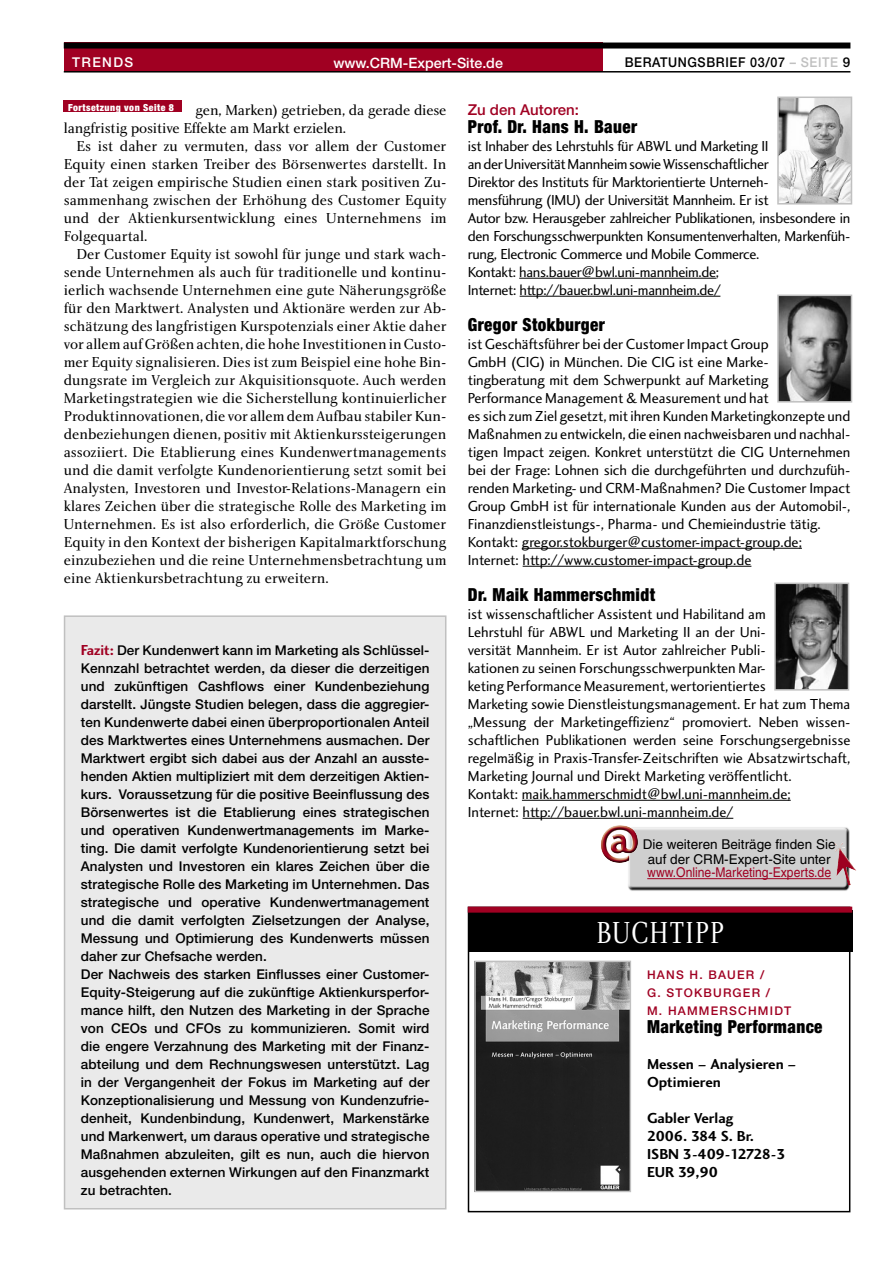
<style>
.page{position:relative;width:893px;height:1263px;background:#fff}
.page>*{position:absolute;margin:0;border:0;box-sizing:border-box;transform-origin:0 0}
.t1{font:31.5px "Charlotte Book Plain";letter-spacing:.05em;color:#fff;scale:.8 1}
.t2{font:900 condensed 18px "Helvetica Neue";letter-spacing:.025em;color:#000;scale:.95 1}
.t3{font:15px/18px "Charlotte Book Plain";letter-spacing:-.01em;color:#000;text-align:justify}
.t4{font:15px/18px "Charlotte Sans Book Plain";color:#000}
.t5{font:15px/18px "Charlotte Sans Book Plain";letter-spacing:-.02em;color:#000}
.t6{font:15px/18px "Charlotte Sans Bold Plain";color:#000}
.t7{font:500 15px "Helvetica Neue";color:#a00022}
.t8{font:500 14.25px "Helvetica Neue";color:#fff}
.t9{font:500 13.5px/18px "Helvetica Neue";letter-spacing:.01em;color:#000}
.t10{font:13.5px/15px "Helvetica";color:#000;text-align:center}
.t11{font:13.5px "Helvetica";color:#a00022;scale:.9 1}
.t12{font:500 13.5px "Helvetica Neue";letter-spacing:.05em;color:#000;scale:.93 1}
.t13{font:500 13.5px "Helvetica Neue";letter-spacing:.1em;color:#fff}
.t14{font:500 12px/18px "Helvetica Neue";letter-spacing:.1em;color:#a00022}
.t15{font:900 condensed 9.75px "Helvetica Neue";letter-spacing:.05em;color:#fff}
.s1{color:#c0c0c0}
.s2{font-family:"Charlotte Sans Bold Plain";font-weight:400;font-size:15px;color:#a00022}
</style>
<div class="page">
<div style="left:468px;top:907px;width:382px;height:305px;border:2px solid #000"></div>
<div style="left:65px;top:616px;width:381px;height:593px;background:#eaeaea"></div>
<div style="left:64px;top:615px;width:382px;height:594px;border:2px solid #c0c0c0"></div>
<div style="left:64px;top:43px;width:538px;height:29px;background:#a00022"></div>
<div style="left:64px;top:43px;width:786px;height:6px;background:#000"></div>
<hr style="left:64px;top:71px;width:786px;height:2px;background:#000">
<div style="left:64px;top:100px;width:118px;height:12px;background:#a00022"></div>
<hr style="left:519px;top:278px;width:197px;height:1px;background:#000">
<hr style="left:520px;top:296px;width:200px;height:1px;background:#000">
<hr style="left:522px;top:548px;width:280px;height:1px;background:#000">
<hr style="left:523px;top:566px;width:228px;height:1px;background:#000">
<hr style="left:522px;top:800px;width:269px;height:1px;background:#000">
<hr style="left:523px;top:818px;width:210px;height:1px;background:#000">
<img style="left:780px;top:100px;width:69px;height:102px">
<div style="left:777px;top:97px;width:75px;height:108px;border:2px solid #c0c0c0"></div>
<svg style="left:615px;top:825px;width:9px;height:38px"></svg>
<img style="left:624px;top:827px;width:226px;height:64px">
<img style="left:618px;top:825px;width:20px;height:23px">
<hr style="left:647px;top:878px;width:184px;height:1px;background:#a00022">
<img style="left:834px;top:842px;width:22px;height:44px">
<img style="left:780px;top:298px;width:69px;height:102px">
<div style="left:777px;top:295px;width:75px;height:108px;border:2px solid #c0c0c0"></div>
<img style="left:777px;top:586px;width:69px;height:102px">
<div style="left:774px;top:583px;width:75px;height:108px;border:2px solid #c0c0c0"></div>
<div style="left:468px;top:910px;width:384px;height:42px;background:#000"></div>
<div style="left:468px;top:907px;width:384px;height:6px;background:#a00022"></div>
<img style="left:477px;top:964px;width:151px;height:225px">
<div style="left:474px;top:961px;width:157px;height:231px;border:2px solid #c0c0c0"></div>
<p class="t13" style="left:72px;top:54px;width:63px">TRENDS</p>
<p class="t8" style="left:333px;top:54px;width:171px">www.CRM-Expert-Site.de</p>
<p class="t12" style="left:625px;top:54px;width:244px">BERATUNGSBRIEF 03/07 <span class="s1">– SEITE</span> 9</p>
<p class="t15" style="left:68px;top:102px;width:107px">Fortsetzung von Seite 8</p>
<p class="t7" style="left:468px;top:100px;width:113px">Zu den Autoren:</p>
<h2 class="t2" style="left:468px;top:115px;width:180px">Prof. Dr. Hans H. Bauer</h2>
<p class="t5" style="left:468px;top:137px;width:384px">ist Inhaber des Lehrstuhls für ABWL und Marketing II<br>an der Universität Mannheim sowie Wissenschaftlicher<br>Direktor des Instituts für Marktorientierte Unterneh-<br>mensführung (IMU) der Universität Mannheim. Er ist<br>Autor bzw. Herausgeber zahlreicher Publikationen, insbesondere in den Forschungsschwerpunkten Konsumentenverhalten, Markenfüh&shy;rung, Electronic Commerce und Mobile Commerce.<br>Kontakt: hans.bauer@bwl.uni-mannheim.de;<br>Internet: http://bauer.bwl.uni-mannheim.de/</p>
<h2 class="t2" style="left:468px;top:313px;width:146px">Gregor Stokburger</h2>
<p class="t4" style="left:468px;top:335px;width:384px">ist Geschäftsführer bei der Customer Impact Group<br>GmbH (CIG) in München. Die CIG ist eine Marke-<br>tingberatung mit dem Schwerpunkt auf Marketing<br>Performance Management &amp; Measurement und hat<br>es sich zum Ziel gesetzt, mit ihren Kunden Marketingkonzepte und Maßnahmen zu entwickeln, die einen nachweisbaren und nachhal&shy;tigen Impact zeigen. Konkret unterstützt die CIG Unternehmen bei der Frage: Lohnen sich die durchgeführten und durchzufüh&shy;renden Marketing- und CRM-Maßnahmen? Die Customer Impact Group GmbH ist für internationale Kunden aus der Automobil-, Finanzdienstleistungs-, Pharma- und Chemieindustrie tätig.<br>Kontakt: gregor.stokburger@customer-impact-group.de; Internet: http://www.customer-impact-group.de</p>
<h2 class="t2" style="left:468px;top:583px;width:199px">Dr. Maik Hammerschmidt</h2>
<p class="t4" style="left:468px;top:605px;width:384px">ist wissenschaftlicher Assistent und Habilitand am<br>Lehrstuhl für ABWL und Marketing II an der Uni-<br>versität Mannheim. Er ist Autor zahlreicher Publi-<br>kationen zu seinen Forschungsschwerpunkten Mar-<br>keting Performance Measurement, wertorientiertes<br>Marketing sowie Dienstleistungsmanagement. Er hat zum Thema „Messung der Marketingeffizienz“ promoviert. Neben wissen&shy;schaftlichen Publikationen werden seine Forschungsergebnisse regelmäßig in Praxis-Transfer-Zeitschriften wie Absatzwirtschaft, Marketing Journal und Direkt Marketing veröffentlicht.<br>Kontakt: maik.hammerschmidt@bwl.uni-mannheim.de;<br>Internet: http://bauer.bwl.uni-mannheim.de/</p>
<p class="t10" style="left:643px;top:836px;width:194px">Die weiteren Beiträge finden Sie auf der CRM-Expert-Site unter</p>
<p class="t11" style="left:647px;top:865px;width:206px">www.Online-Marketing-Experts.de</p>
<p class="t3" style="left:64px;top:101px;width:384px;text-indent:132px">gen, Marken) getrieben, da gerade diese langfristig positive Effekte am Markt erzielen.</p>
<p class="t3" style="left:64px;top:137px;width:384px;text-indent:13px">Es ist daher zu vermuten, dass vor allem der Customer Equity einen starken Treiber des Börsenwertes darstellt. In der Tat zeigen empirische Studien einen stark positiven Zu&shy;sammenhang zwischen der Erhöhung des Customer Equity und der Aktienkursentwicklung eines Unternehmens im Folgequartal.</p>
<p class="t3" style="left:64px;top:245px;width:384px;text-indent:13px">Der Customer Equity ist sowohl für junge und stark wach&shy;sende Unternehmen als auch für traditionelle und kontinu&shy;ierlich wachsende Unternehmen eine gute Näherungsgröße für den Marktwert. Analysten und Aktionäre werden zur Ab&shy;schätzung des langfristigen Kurspotenzials einer Aktie daher vor allem auf Größen achten, die hohe Investitionen in Custo&shy;mer Equity signalisieren. Dies ist zum Beispiel eine hohe Bin&shy;dungsrate im Vergleich zur Akquisitionsquote. Auch werden Marketingstrategien wie die Sicherstellung kontinuierlicher Produktinnovationen, die vor allem dem Aufbau stabiler Kun&shy;denbeziehungen dienen, positiv mit Aktienkurssteigerungen assoziiert. Die Etablierung eines Kundenwertmanagements und die damit verfolgte Kundenorientierung setzt somit bei Analysten, Investoren und Investor-Relations-Managern ein klares Zeichen über die strategische Rolle des Marketing im Unternehmen. Es ist also erforderlich, die Größe Customer Equity in den Kontext der bisherigen Kapitalmarktforschung einzubeziehen und die reine Unternehmensbetrachtung um eine Aktienkursbetrachtung zu erweitern.</p>
<p class="t9" style="left:81px;top:641px;width:350px"><span class="s2">Fazit:</span> Der Kundenwert kann im Marketing als Schlüssel-Kennzahl betrachtet werden, da dieser die derzeitigen und zukünftigen Cashflows einer Kundenbeziehung darstellt. Jüngste Studien belegen, dass die aggregier&shy;ten Kundenwerte dabei einen überproportionalen Anteil des Marktwertes eines Unternehmens ausmachen. Der Marktwert ergibt sich dabei aus der Anzahl an ausste&shy;henden Aktien multipliziert mit dem derzeitigen Aktien&shy;kurs. Voraussetzung für die positive Beeinflussung des Börsenwertes ist die Etablierung eines strategischen und operativen Kundenwertmanagements im Marke&shy;ting. Die damit verfolgte Kundenorientierung setzt bei Analysten und Investoren ein klares Zeichen über die strategische Rolle des Marketing im Unternehmen. Das strategische und operative Kundenwertmanagement und die damit verfolgten Zielsetzungen der Analyse, Messung und Optimierung des Kundenwerts müssen daher zur Chefsache werden.<br>Der Nachweis des starken Einflusses einer Customer-Equity-Steigerung auf die zukünftige Aktienkursperfor&shy;mance hilft, den Nutzen des Marketing in der Sprache von CEOs und CFOs zu kommunizieren. Somit wird die engere Verzahnung des Marketing mit der Finanz&shy;abteilung und dem Rechnungswesen unterstützt. Lag in der Vergangenheit der Fokus im Marketing auf der Konzeptionalisierung und Messung von Kundenzufrie&shy;denheit, Kundenbindung, Kundenwert, Markenstärke und Markenwert, um daraus operative und strategische Maßnahmen abzuleiten, gilt es nun, auch die hiervon ausgehenden externen Wirkungen auf den Finanzmarkt zu betrachten.</p>
<h1 class="t1" style="left:597px;top:915px;width:161px">BUCHTIPP</h1>
<p class="t14" style="left:647px;top:965px;width:146px">HANS H. BAUER /<br>G. STOKBURGER /<br>M. HAMMERSCHMIDT</p>
<h2 class="t2" style="left:647px;top:1015px;width:186px">Marketing Performance</h2>
<p class="t6" style="left:647px;top:1055px;width:151px">Messen – Analysieren –<br>Optimieren</p>
<p class="t6" style="left:647px;top:1109px;width:140px">Gabler Verlag<br>2006. 384 S. Br.<br>ISBN 3-409-12728-3<br>EUR 39,90</p>
</div>
